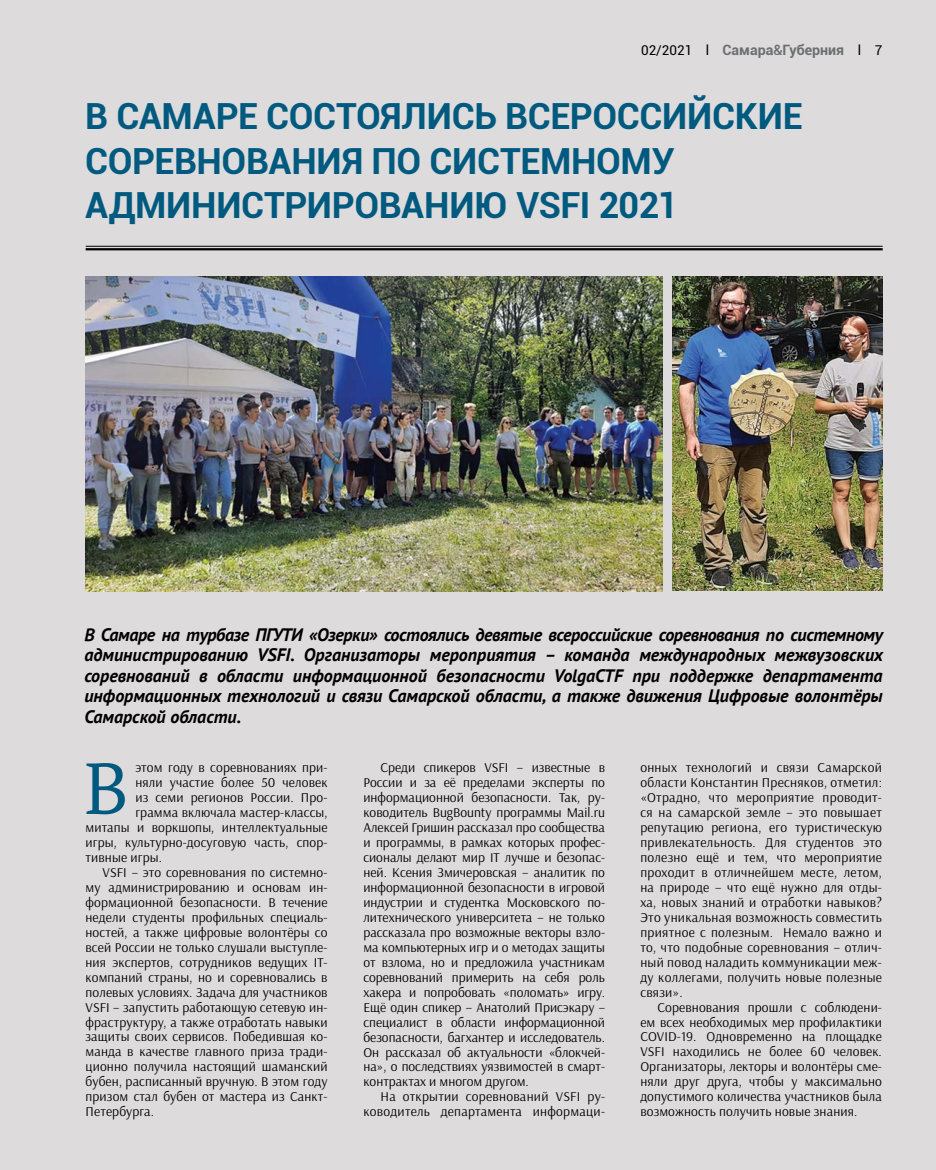
<style>
.page{position:relative;width:936px;height:1170px;background:#fff}
.page>*{position:absolute;margin:0;border:0;box-sizing:border-box;transform-origin:0 0}
.t1{font:72px "PT Serif";color:#005a7f}
.t2{font:700 36px/44.8px "Roboto";letter-spacing:-.01em;color:#005a7f}
.t3{font:italic 700 18px/20.5px "PT Sans";color:#000;text-align:justify}
.t4{font:700 14.25px "Roboto";color:#6c6f71}
.t5{font:13.5px/15px "Arsenal";letter-spacing:.01em;color:#000;text-align:justify}
.t6{font:13.5px "Roboto";color:#000}
.s1{font-weight:400;font-size:13.5px;color:#000}
.s2{font-weight:500}
</style>
<div class="page">
<div style="left:0;top:0;width:935px;height:1169px;background:#dddbdc"></div>
<hr style="left:86px;top:246px;width:796px;height:1px;background:#000">
<hr style="left:86px;top:248px;width:796px;height:2px;background:#000">
<img style="left:85px;top:277px;width:577px;height:314px">
<img style="left:672px;top:277px;width:210px;height:313px">
<p class="t4" style="left:641px;top:40px;width:205px"><span class="s1">02/2021 l</span> Самара<span class="s2">&amp;</span>Губерния</p>
<p class="t6" style="left:857px;top:41px;width:26px">l 7</p>
<h2 class="t2" style="left:85px;top:92px;width:719px">В САМАРЕ СОСТОЯЛИСЬ ВСЕРОССИЙСКИЕ<br>СОРЕВНОВАНИЯ ПО СИСТЕМНОМУ<br>АДМИНИСТРИРОВАНИЮ VSFI 2021</h2>
<p class="t3" style="left:84px;top:623px;width:800px">В Самаре на турбазе ПГУТИ «Озерки» состоялись девятые всероссийские соревнования по системному администрированию VSFI. Организаторы мероприятия – команда международных межвузовских соревнований в области информационной безопасности VolgaCTF при поддержке департамента информационных технологий и связи Самарской области, а также движения Цифровые волонтёры Самарской области.</p>
<h1 class="t1" style="left:84px;top:741px;width:46px">В</h1>
<p class="t5" style="left:640px;top:760px;width:243px">онных технологий и связи Самарской области Константин Пресняков, отметил: «Отрадно, что мероприятие проводит&shy;ся на самарской земле – это повышает репутацию региона, его туристическую привлекательность. Для студентов это полезно ещё и тем, что мероприятие проходит в отличнейшем месте, летом, на природе – что ещё нужно для отды&shy;ха, новых знаний и отработки навыков?<br>Это уникальная возможность совместить приятное с полезным. Немало важно и то, что подобные соревнования – отлич&shy;ный повод наладить коммуникации меж&shy;ду коллегами, получить новые полезные связи».</p>
<p class="t5" style="left:640px;top:999px;width:243px;text-indent:17px">Соревнования прошли с соблюдени&shy;ем всех необходимых мер профилактики COVID-19. Одновременно на площадке VSFI находились не более 60 человек.<br>Организаторы, лекторы и волонтёры сме&shy;няли друг друга, чтобы у максимально допустимого количества участников была возможность получить новые знания.</p>
<p class="t5" style="left:363px;top:760px;width:243px;text-indent:17px">Среди спикеров VSFI – известные в России и за её пределами эксперты по информационной безопасности. Так, ру&shy;ководитель BugBounty программы Mail.ru Алексей Гришин рассказал про сообщества и программы, в рамках которых профес&shy;сионалы делают мир IT лучше и безопас&shy;ней. Ксения Змичеровская – аналитик по информационной безопасности в игровой индустрии и студентка Московского по&shy;литехнического университета – не только рассказала про возможные векторы взло&shy;ма компьютерных игр и о методах защиты от взлома, но и предложила участникам соревнований примерить на себя роль хакера и попробовать «поломать» игру.<br>Ещё один спикер – Анатолий Присэкару – специалист в области информационной безопасности, багхантер и исследователь.<br>Он рассказал об актуальности «блокчей&shy;на», о последствиях уязвимостей в смарт&shy;контрактах и многом другом.</p>
<p class="t5" style="left:363px;top:1089px;width:243px;text-align:right">На открытии соревнований VSFI ру&shy;ководитель департамента информаци-</p>
<p class="t5" style="left:135px;top:760px;width:194px">этом году в соревнованиях при-</p>
<p class="t5" style="left:135px;top:775px;width:194px">няли участие более 50 человек</p>
<p class="t5" style="left:135px;top:790px;width:194px">из семи регионов России. Про-</p>
<p class="t5" style="left:135px;top:805px;width:194px">грамма включала мастер-классы,</p>
<p class="t5" style="left:85px;top:820px;width:243px">митапы и воркшопы, интеллектуальные</p>
<p class="t5" style="left:85px;top:834px;width:243px">игры, культурно-досуговую часть, спор-</p>
<p class="t5" style="left:85px;top:849px;width:78px">тивные игры.</p>
<p class="t5" style="left:102px;top:864px;width:226px">VSFI – это соревнования по системно-</p>
<p class="t5" style="left:85px;top:879px;width:243px">му администрированию и основам ин-</p>
<p class="t5" style="left:85px;top:894px;width:243px">формационной безопасности. В течение</p>
<p class="t5" style="left:85px;top:909px;width:243px">недели студенты профильных специаль-</p>
<p class="t5" style="left:85px;top:924px;width:243px">ностей, а также цифровые волонтёры со</p>
<p class="t5" style="left:85px;top:939px;width:243px">всей России не только слушали выступле-</p>
<p class="t5" style="left:85px;top:954px;width:243px">ния экспертов, сотрудников ведущих IT-</p>
<p class="t5" style="left:85px;top:969px;width:243px">компаний страны, но и соревновались в</p>
<p class="t5" style="left:85px;top:984px;width:243px">полевых условиях. Задача для участников</p>
<p class="t5" style="left:85px;top:999px;width:243px">VSFI – запустить работающую сетевую ин-</p>
<p class="t5" style="left:85px;top:1014px;width:243px">фраструктуру, а также отработать навыки</p>
<p class="t5" style="left:85px;top:1029px;width:243px">защиты своих сервисов. Победившая ко-</p>
<p class="t5" style="left:85px;top:1044px;width:243px">манда в качестве главного приза тради-</p>
<p class="t5" style="left:85px;top:1059px;width:243px">ционно получила настоящий шаманский</p>
<p class="t5" style="left:85px;top:1074px;width:243px">бубен, расписанный вручную. В этом году</p>
<p class="t5" style="left:85px;top:1089px;width:243px">призом стал бубен от мастера из Санкт-</p>
<p class="t5" style="left:85px;top:1104px;width:70px">Петербурга.</p>
</div>
